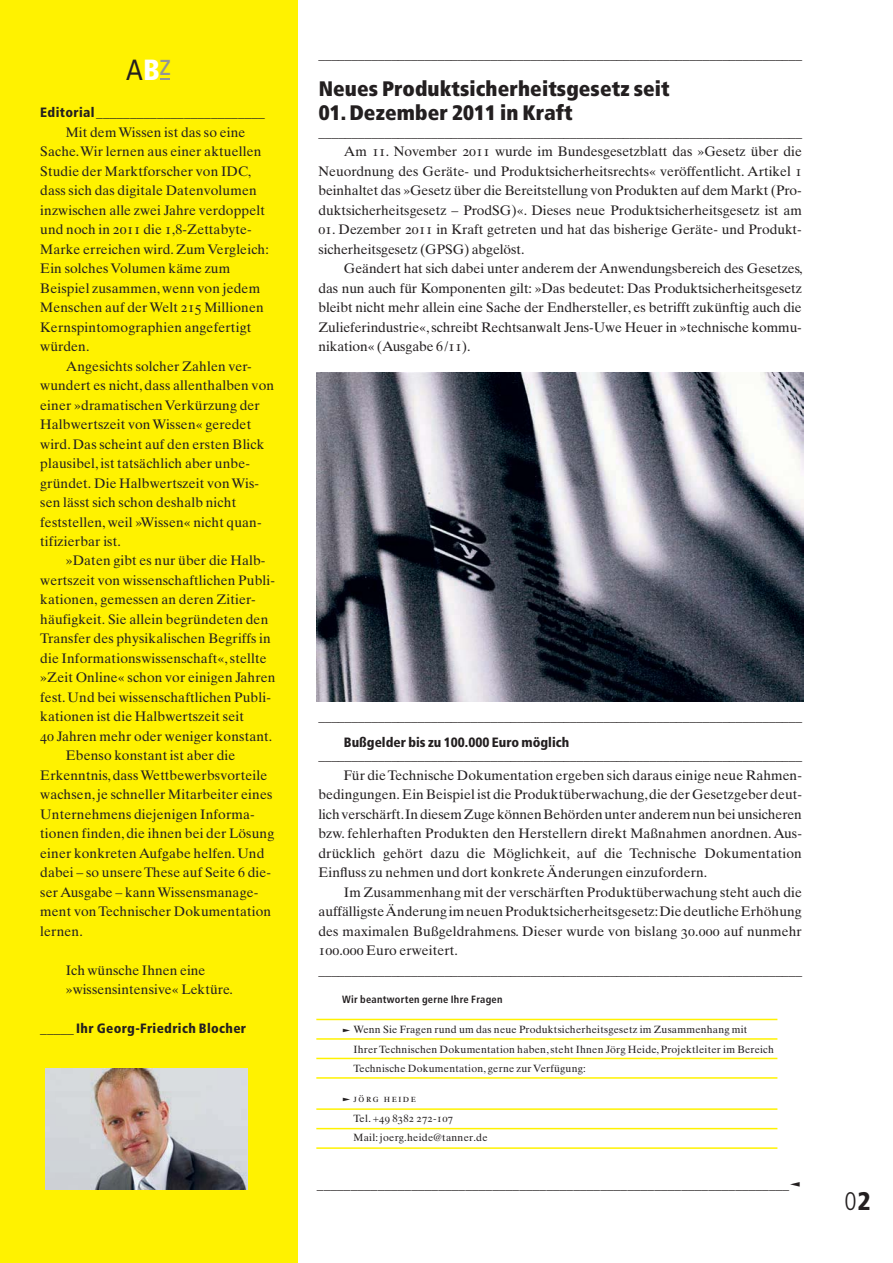
<style>
.page{position:relative;width:893px;height:1263px;background:#fff}
.page>*{position:absolute;margin:0;border:0;box-sizing:border-box;transform-origin:0 0}
.t1{font:condensed 29.1px "Frutiger";color:#231f20}
.t2{font:300 condensed 25.5px "Frutiger";color:#231f20}
.t3{font:900 condensed 21px "Frutiger";letter-spacing:.005em;color:#231f20}
.t4{font:13.8px/19.5px "Times Ten LT Std";letter-spacing:.01em;color:#231f20}
.t5{font:900 condensed 13.5px "Frutiger";letter-spacing:.025em;color:#231f20}
.t6{font:900 condensed 13.5px/25.5px "Frutiger";color:#231f20}
.t7{font:10.5px/19.5px "Times Ten LT Std";letter-spacing:.02em;color:#231f20}
.t8{font:700 condensed 10.5px "Frutiger";letter-spacing:.025em;color:#231f20}
.s1{font-weight:900;color:#fff}
.s2{font-family:"Times Ten";font-weight:400;font-stretch:normal}
.s3{font-weight:900}
</style>
<div class="page">
<div style="left:0;top:0;width:298px;height:1263px;background:#fff200"></div>
<svg style="left:161px;top:78px;width:9px;height:2px"></svg>
<img style="left:45px;top:1068px;width:203px;height:121px">
<img style="left:317px;top:373px;width:486px;height:329px">
<hr style="left:316px;top:1038px;width:461px;height:2px;background:#fff200">
<hr style="left:316px;top:1058px;width:461px;height:1px;background:#fff200">
<hr style="left:316px;top:1077px;width:461px;height:2px;background:#fff200">
<hr style="left:316px;top:1108px;width:461px;height:2px;background:#fff200">
<hr style="left:316px;top:1128px;width:461px;height:1px;background:#fff200">
<hr style="left:316px;top:1147px;width:461px;height:2px;background:#fff200">
<hr style="left:316px;top:1019px;width:461px;height:1px;background:#fff200">
<h1 class="t1" style="left:126px;top:59px;width:47px">A<span class="s1">B</span><sup>z</sup></h1>
<p class="t5" style="left:40px;top:107px;width:226px">Editorial _________________________</p>
<p class="t4" style="left:40px;top:124px;width:230px;text-indent:26px">Mit dem Wissen ist das so eine<br>Sache. Wir lernen aus einer aktuellen<br>Studie der Marktforscher von IDC, dass sich das digitale Datenvolumen inzwischen alle zwei Jahre verdoppelt und noch in 2011 die 1,8-Zettabyte-<br>Marke erreichen wird. Zum Vergleich:<br>Ein solches Volumen käme zum<br>Beispiel zusammen, wenn von jedem<br>Menschen auf der Welt 215 Millionen<br>Kernspintomographien angefertigt würden.</p>
<p class="t4" style="left:40px;top:358px;width:235px;text-indent:26px">Angesichts solcher Zahlen ver&shy;wundert es nicht, dass allenthalben von einer »dramatischen Verkürzung der Halbwertszeit von Wissen« geredet wird. Das scheint auf den ersten Blick plausibel, ist tatsächlich aber unbe&shy;gründet. Die Halbwertszeit von Wis&shy;sen lässt sich schon deshalb nicht feststellen, weil »Wissen« nicht quan&shy;tifizierbar ist.</p>
<p class="t4" style="left:66px;top:552px;width:201px">»Daten gibt es nur über die Halb-</p>
<p class="t4" style="left:40px;top:572px;width:236px">wertszeit von wissenschaftlichen Publi-</p>
<p class="t4" style="left:40px;top:591px;width:217px">kationen, gemessen an deren Zitier-</p>
<p class="t4" style="left:40px;top:611px;width:230px">häufigkeit. Sie allein begründeten den</p>
<p class="t4" style="left:40px;top:630px;width:232px">Transfer des physikalischen Begriffs in</p>
<p class="t4" style="left:40px;top:650px;width:228px">die Informationswissenschaft«, stellte</p>
<p class="t4" style="left:40px;top:669px;width:237px">»Zeit Online« schon vor einigen Jahren</p>
<p class="t4" style="left:40px;top:689px;width:232px">fest. Und bei wissenschaftlichen Publi-</p>
<p class="t4" style="left:40px;top:708px;width:205px">kationen ist die Halbwertszeit seit</p>
<p class="t4" style="left:40px;top:728px;width:234px">40 Jahren mehr oder weniger konstant.</p>
<p class="t4" style="left:66px;top:747px;width:171px">Ebenso konstant ist aber die</p>
<p class="t4" style="left:40px;top:767px;width:229px">Erkenntnis, dass Wettbewerbsvorteile</p>
<p class="t4" style="left:40px;top:786px;width:234px">wachsen, je schneller Mitarbeiter eines</p>
<p class="t4" style="left:40px;top:806px;width:216px">Unternehmens diejenigen Informa-</p>
<p class="t4" style="left:40px;top:825px;width:236px">tionen finden, die ihnen bei der Lösung</p>
<p class="t4" style="left:40px;top:845px;width:226px">einer konkreten Aufgabe helfen. Und</p>
<p class="t4" style="left:40px;top:864px;width:232px">dabei – so unsere These auf Seite 6 die-</p>
<p class="t4" style="left:40px;top:884px;width:220px">ser Ausgabe – kann Wissensmanage-</p>
<p class="t4" style="left:40px;top:903px;width:233px">ment von Technischer Dokumentation</p>
<p class="t4" style="left:40px;top:923px;width:44px">lernen.</p>
<p class="t4" style="left:66px;top:962px;width:169px">Ich wünsche Ihnen eine »wissensintensive« Lektüre.</p>
<p class="t5" style="left:40px;top:1023px;width:207px"><span class="s2">_____</span> Ihr Georg-Friedrich Blocher</p>
<p class="t5" style="left:318px;top:49px;width:485px">_________________________________________________________________________</p>
<h3 class="t3" style="left:319px;top:80px;width:352px">Neues Produktsicherheitsgesetz seit</h3>
<h3 class="t3" style="left:319px;top:104px;width:255px">01. Dezember 2011 in Kraft</h3>
<p class="t5" style="left:318px;top:127px;width:485px">_________________________________________________________________________</p>
<p class="t4" style="left:318px;top:143px;width:485px;text-align:justify;text-indent:26px">Am 11. November 2011 wurde im Bundesgesetzblatt das »Gesetz über die Neuordnung des Geräte- und Produktsicherheitsrechts« veröffentlicht. Artikel 1 beinhaltet das »Gesetz über die Bereitstellung von Produkten auf dem Markt (Pro&shy;duktsicherheitsgesetz – ProdSG)«. Dieses neue Produktsicherheitsgesetz ist am</p>
<p class="t4" style="left:318px;top:221px;width:485px">01. Dezember 2011 in Kraft getreten und hat das bisherige Geräte- und Produkt&shy;sicherheitsgesetz (GPSG) abgelöst.</p>
<p class="t4" style="left:318px;top:260px;width:486px;text-align:justify;text-indent:26px">Geändert hat sich dabei unter anderem der Anwendungsbereich des Gesetzes, das nun auch für Komponenten gilt: »Das bedeutet: Das Produktsicherheitsgesetz bleibt nicht mehr allein eine Sache der Endhersteller, es betrifft zukünftig auch die Zulieferindustrie«, schreibt Rechtsanwalt Jens-Uwe Heuer in »technische kommu&shy;nikation« (Ausgabe 6/11).</p>
<p class="t6" style="left:344px;top:705px;width:460px;text-indent:-26px">_________________________________________________________________________<br>Bußgelder bis zu 100.000 Euro möglich</p>
<p class="t5" style="left:318px;top:750px;width:485px">_________________________________________________________________________</p>
<p class="t4" style="left:318px;top:767px;width:485px;text-align:justify;text-indent:26px">Für die Technische Dokumentation ergeben sich daraus einige neue Rahmen&shy;bedingungen. Ein Beispiel ist die Produktüberwachung, die der Gesetzgeber deut&shy;lich verschärft. In diesem Zuge können Behörden unter anderem nun bei unsicheren bzw. fehlerhaften Produkten den Herstellern direkt Maßnahmen anordnen. Aus&shy;drücklich gehört dazu die Möglichkeit, auf die Technische Dokumentation Einfluss zu nehmen und dort konkrete Änderungen einzufordern.</p>
<p class="t4" style="left:318px;top:884px;width:485px;text-align:justify;text-indent:26px">Im Zusammenhang mit der verschärften Produktüberwachung steht auch die auffälligste Änderung im neuen Produktsicherheitsgesetz: Die deutliche Erhöhung des maximalen Bußgeldrahmens. Dieser wurde von bislang 30.000 auf nunmehr 100.000 Euro erweitert.</p>
<p class="t5" style="left:318px;top:965px;width:485px">_________________________________________________________________________</p>
<p class="t8" style="left:342px;top:995px;width:162px">Wir beantworten gerne Ihre Fragen</p>
<p class="t7" style="left:353px;top:1021px;width:422px;text-indent:-11px">❑ Wenn Sie Fragen rund um das neue Produktsicherheitsgesetz im Zusammenhang mit<br>Ihrer Technischen Dokumentation haben, steht Ihnen Jörg Heide, Projektleiter im Bereich<br>Technische Dokumentation, gerne zur Verfügung:</p>
<p class="t7" style="left:353px;top:1090px;width:136px;text-indent:-11px">❑Jörg Heide<br>Tel. +49 8382 272-107<br>Mail: joerg.heide@tanner.de</p>
<p class="t5" style="left:317px;top:1179px;width:486px">______________________________________________________________________▼</p>
<h2 class="t2" style="left:844px;top:1191px;width:28px">0<span class="s3">2</span></h2>
</div>
